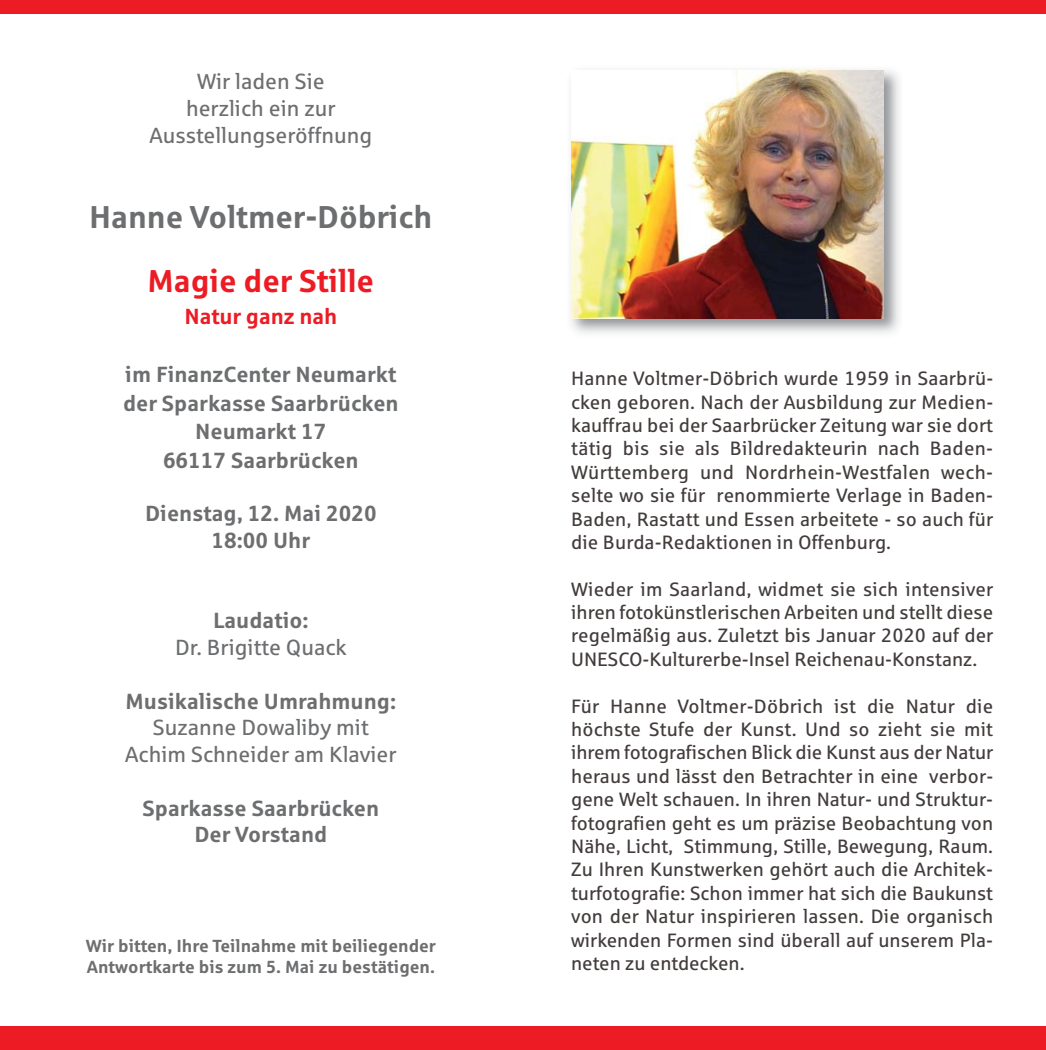
<style>
.page{position:relative;width:1046px;height:1050px;background:#fff}
.page>*{position:absolute;margin:0;border:0;box-sizing:border-box;transform-origin:0 0}
.t1{font:700 31.5px "Sparkasse Rg";letter-spacing:-.005em;color:#6d6e70}
.t2{font:700 31.5px "Sparkasse Rg";letter-spacing:-.005em;color:#ed1c24}
.t3{font:700 21.88px/28.5px "Sparkasse Rg";color:#6d6e70;text-align:center}
.t4{font:21.88px/26.8px "Sparkasse Rg";color:#6d6e70;text-align:center}
.t5{font:700 21.88px "Sparkasse Rg";letter-spacing:-.005em;color:#ed1c24}
.t6{font:19.25px/23.4px "Sparkasse Rg";color:#423c3b;text-align:justify}
.t7{font:700 17.5px/21.5px "Sparkasse Rg";color:#6d6e70}
</style>
<div class="page">
<img style="left:570px;top:70px;width:330px;height:264px">
<img style="left:571px;top:70px;width:312px;height:248px">
<div style="left:0;top:0;width:1045px;height:14px;background:#ed1c24"></div>
<div style="left:0;top:1026px;width:1045px;height:23px;background:#ed1c24"></div>
<p class="t4" style="left:149px;top:70px;width:224px">Wir laden Sie<br>herzlich ein zur<br>Ausstellungseröffnung</p>
<h1 class="t1" style="left:89px;top:204px;width:344px">Hanne Voltmer-Döbrich</h1>
<h1 class="t2" style="left:148px;top:268px;width:228px">Magie der Stille</h1>
<p class="t5" style="left:184px;top:307px;width:154px">Natur ganz nah</p>
<p class="t3" style="left:123px;top:362px;width:277px">im FinanzCenter Neumarkt der Sparkasse Saarbrücken<br>Neumarkt 17<br>66117 Saarbrücken</p>
<p class="t3" style="left:145px;top:502px;width:233px;line-height:26.8px">Dienstag, 12. Mai 2020<br>18:00 Uhr</p>
<p class="t3" style="left:213px;top:608px;width:97px">Laudatio:</p>
<p class="t4" style="left:175px;top:635px;width:173px">Dr. Brigitte Quack</p>
<p class="t3" style="left:125px;top:688px;width:272px">Musikalische Umrahmung:</p>
<p class="t4" style="left:125px;top:716px;width:273px">Suzanne Dowaliby mit<br>Achim Schneider am Klavier</p>
<p class="t3" style="left:142px;top:796px;width:238px;line-height:26.8px">Sparkasse Saarbrücken<br>Der Vorstand</p>
<p class="t7" style="left:86px;top:936px;width:351px">Wir bitten, Ihre Teilnahme mit beiliegender<br>Antwortkarte bis zum 5. Mai zu bestätigen.</p>
<p class="t6" style="left:571px;top:368px;width:423px">Hanne Voltmer-Döbrich wurde 1959 in Saarbrü&shy;cken geboren. Nach der Ausbildung zur Medien&shy;kauffrau bei der Saarbrücker Zeitung war sie dort tätig bis sie als Bildredakteurin nach Baden-Württemberg und Nordrhein-Westfalen wech&shy;selte wo sie für renommierte Verlage in Baden-Baden, Rastatt und Essen arbeitete - so auch für die Burda-Redaktionen in Offenburg.</p>
<p class="t6" style="left:571px;top:578px;width:423px">Wieder im Saarland, widmet sie sich intensiver ihren fotokünstlerischen Arbeiten und stellt diese regelmäßig aus. Zuletzt bis Januar 2020 auf der UNESCO-Kulturerbe-Insel Reichenau-Konstanz.</p>
<p class="t6" style="left:571px;top:695px;width:423px">Für Hanne Voltmer-Döbrich ist die Natur die höchste Stufe der Kunst. Und so zieht sie mit ihrem fotografischen Blick die Kunst aus der Natur heraus und lässt den Betrachter in eine verbor&shy;gene Welt schauen. In ihren Natur- und Struktur&shy;fotografien geht es um präzise Beobachtung von Nähe, Licht, Stimmung, Stille, Bewegung, Raum.<br>Zu Ihren Kunstwerken gehört auch die Architek&shy;turfotografie: Schon immer hat sich die Baukunst von der Natur inspirieren lassen. Die organisch wirkenden Formen sind überall auf unserem Pla&shy;neten zu entdecken.</p>
</div>
